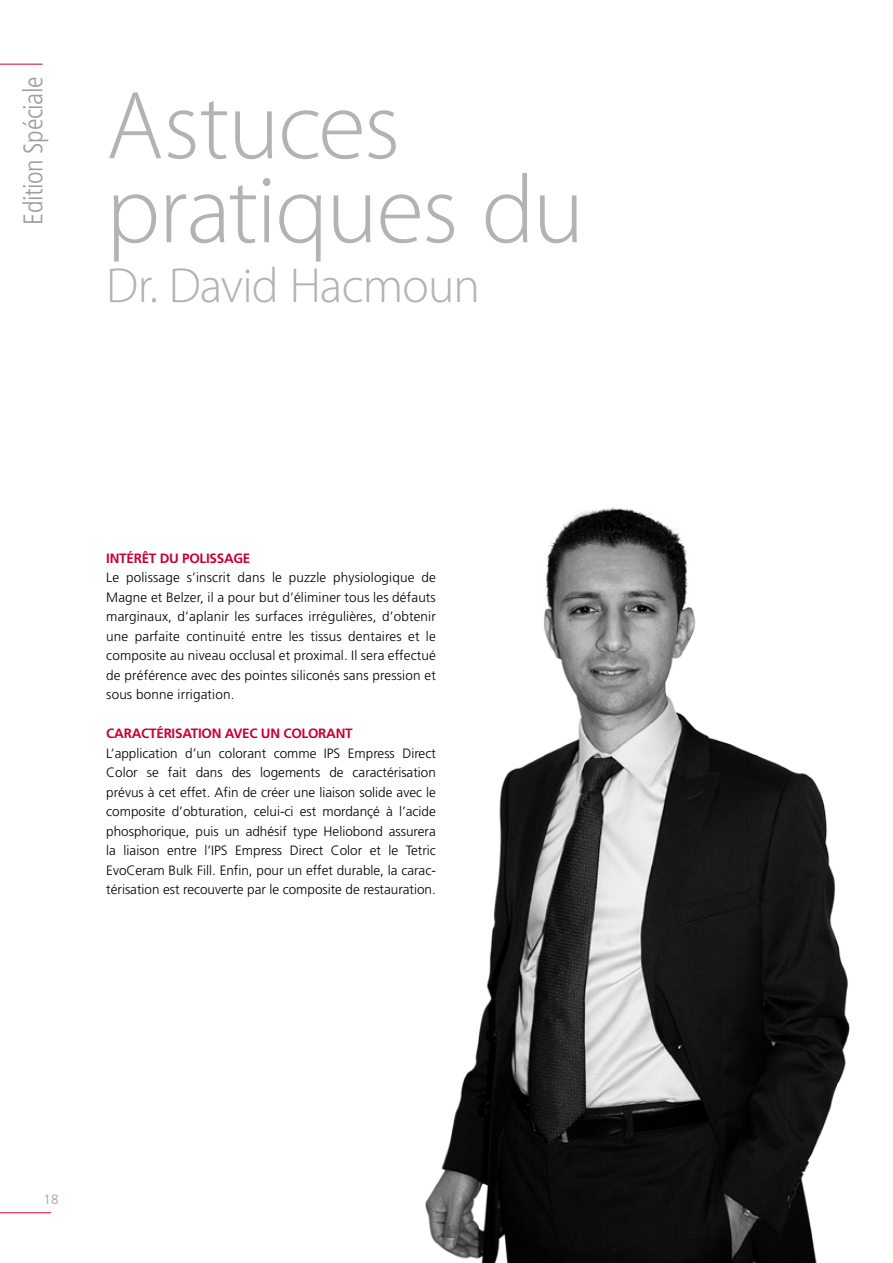
<style>
.page{position:relative;width:893px;height:1263px;background:#fff}
.page>*{position:absolute;margin:0;border:0;box-sizing:border-box;transform-origin:0 0}
.t1{font:300 97.5px/84px "Myriad Pro";letter-spacing:-.015em;color:#b1b3b4}
.t2{font:300 49.5px "Myriad Pro";letter-spacing:-.02em;color:#b1b3b4}
.t3{font:300 condensed 27px "Frutiger";letter-spacing:-.015em;color:#9c9e9f}
.t4{font:300 13.5px/19.5px "Frutiger";color:#000;text-align:justify}
.t5{font:700 13.5px "Frutiger";letter-spacing:-.02em;color:#c80234}
.t6{font:300 13.5px "Frutiger";color:#9c9e9f}
</style>
<div class="page">
<hr style="left:0;top:64px;width:43px;height:1px;background:#c80234">
<hr style="left:0;top:1212px;width:51px;height:1px;background:#c80234">
<img style="left:425px;top:507px;width:425px;height:756px">
<h3 class="t3" style="left:18px;top:225px;width:150px;rotate:-90deg">Edition Spéciale</h3>
<h1 class="t1" style="left:106px;top:85px;width:479px">Astuces pratiques du</h1>
<h2 class="t2" style="left:106px;top:258px;width:375px">Dr. David Hacmoun</h2>
<p class="t5" style="left:106px;top:550px;width:102px">INTÉRÊT DU POLISSAGE</p>
<p class="t4" style="left:106px;top:568px;width:331px">Le polissage s’inscrit dans le puzzle physiologique de Magne et Belzer, il a pour but d’éliminer tous les défauts marginaux, d’aplanir les surfaces irrégulières, d’obtenir une parfaite continuité entre les tissus dentaires et le composite au niveau occlusal et proximal. Il sera effectué de préférence avec des pointes siliconés sans pression et sous bonne irrigation.</p>
<p class="t5" style="left:106px;top:726px;width:72px">CARACTÉRISATI</p>
<p class="t5" style="left:201px;top:726px;width:33px">ON AVEC</p>
<p class="t5" style="left:261px;top:726px;width:91px">UN COLORANT</p>
<p class="t4" style="left:106px;top:743px;width:331px">L’application d’un colorant comme IPS Empress Direct Color se fait dans des logements de caractérisation prévus à cet effet. Afin de créer une liaison solide avec le composite d’obturation, celui-ci est mordançé à l’acide phosphorique, puis un adhésif type Heliobond assurera la liaison entre l’IPS Empress Direct Color et le Tetric EvoCeram Bulk Fill. Enfin, pour un effet durable, la carac&shy;térisation est recouverte par le composite de restauration.</p>
<p class="t6" style="left:44px;top:1192px;width:17px">18</p>
</div>
